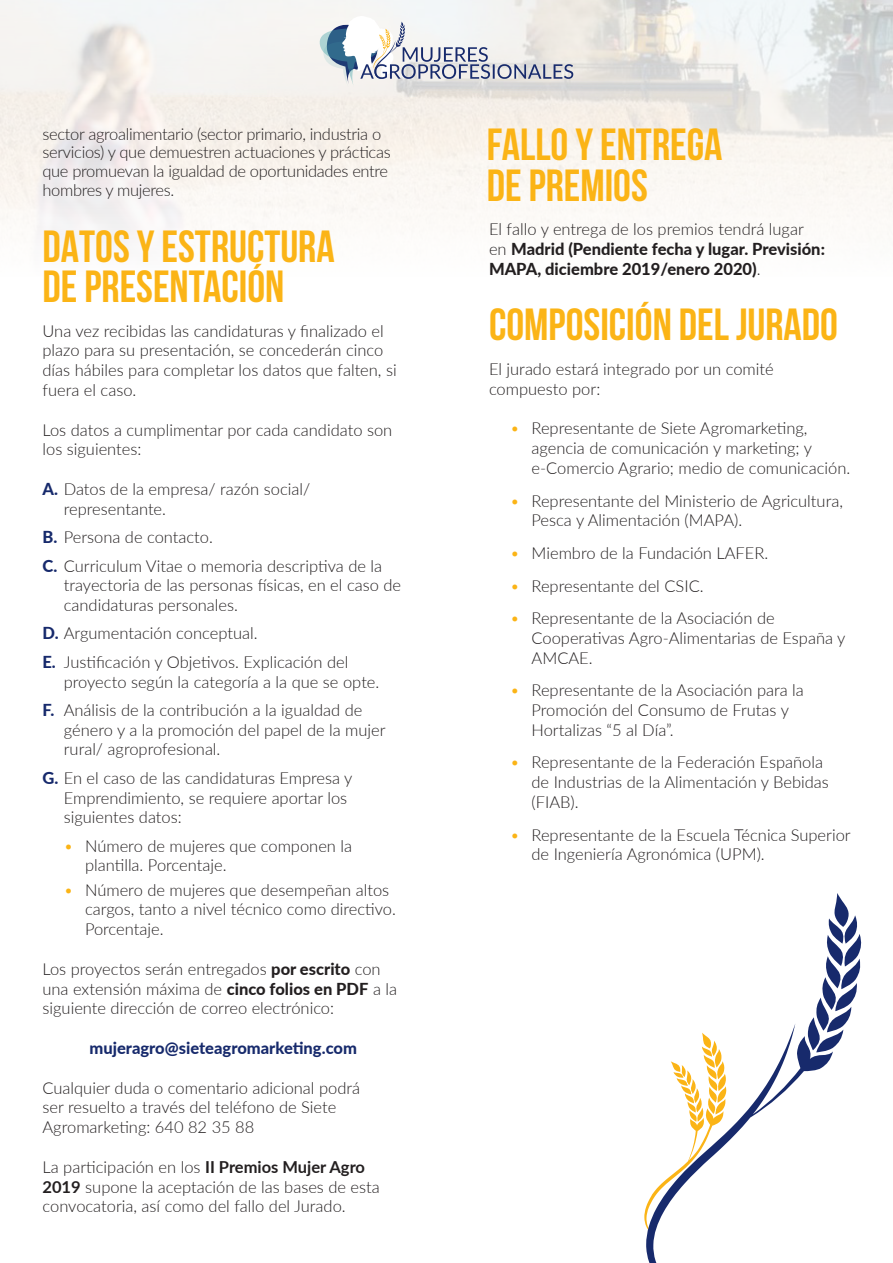
<style>
.page{position:relative;width:893px;height:1263px;background:#fff}
.page>*{position:absolute;margin:0;border:0;box-sizing:border-box;transform-origin:0 0}
.t1{font:700 45px/40.5px "Bebas Neue";color:#fbb416}
.t2{font:300 16.5px/19.8px "Lato";color:#231f20}
.t3{font:300 16.5px/18.8px "Lato";letter-spacing:-.02em;color:#231f20}
.t4{font:800 16.5px/19.8px "Lato";color:#231f20}
.t5{font:800 16.5px "Lato";color:#172a6c}
.s1{font-weight:800;color:#172a6c}
.s2{color:#fbb416}
.s3{font-weight:800}
.s4{font-weight:700}
.s5{font-weight:300}
</style>
<div class="page">
<img style="left:0;top:0;width:893px;height:243px">
<svg style="left:646px;top:893px;width:216px;height:370px"></svg>
<svg style="left:318px;top:16px;width:255px;height:71px"></svg>
<p class="t3" style="left:43px;top:124px;width:350px">sector agroalimentario (sector primario, industria o servicios) y que demuestren actuaciones y prácticas que promuevan la igualdad de oportunidades entre hombres y mujeres.</p>
<p class="t1" style="left:43px;top:225px;width:294px">DATOS Y ESTRUCTURA<br>DE PRESENTACIÓN</p>
<p class="t2" style="left:43px;top:320px;width:356px">Una vez recibidas las candidaturas y finalizado el plazo para su presentación, se concederán cinco días hábiles para completar los datos que falten, si fuera el caso.</p>
<p class="t2" style="left:43px;top:419px;width:351px">Los datos a cumplimentar por cada candidato son los siguientes:</p>
<p class="t2" style="left:64px;top:479px;width:248px;text-indent:-21px"><span class="s1">A.</span> Datos de la empresa/ razón social/ representante.</p>
<p class="t2" style="left:43px;top:527px;width:172px"><span class="s1">B.</span> Persona de contacto.</p>
<p class="t2" style="left:64px;top:555px;width:339px;text-indent:-21px"><span class="s1">C.</span> Curriculum Vitae o memoria descriptiva de la trayectoria de las personas físicas, en el caso de candidaturas personales.</p>
<p class="t2" style="left:43px;top:623px;width:217px"><span class="s1">D.</span> Argumentación conceptual.</p>
<p class="t2" style="left:64px;top:651px;width:317px;text-indent:-21px"><span class="s1">E.</span> Justificación y Objetivos. Explicación del proyecto según la categoría a la que se opte.</p>
<p class="t2" style="left:64px;top:699px;width:323px;text-indent:-21px"><span class="s1">F.</span> Análisis de la contribución a la igualdad de género y a la promoción del papel de la mujer rural/ agroprofesional.</p>
<p class="t2" style="left:64px;top:767px;width:290px;text-indent:-21px"><span class="s1">G.</span> En el caso de las candidaturas Empresa y<br>Emprendimiento, se requiere aportar los siguientes datos:</p>
<p class="t2" style="left:85px;top:835px;width:269px;text-indent:-21px"><span class="s2">•</span> Número de mujeres que componen la plantilla. Porcentaje.</p>
<p class="t2" style="left:85px;top:879px;width:312px;text-indent:-21px"><span class="s2">•</span> Número de mujeres que desempeñan altos cargos, tanto a nivel técnico como directivo.<br>Porcentaje.</p>
<p class="t2" style="left:43px;top:958px;width:356px">Los proyectos serán entregados <span class="s3">por escrito</span> con una extensión máxima de <span class="s3">cinco folios en PDF</span> a la siguiente dirección de correo electrónico:</p>
<p class="t5" style="left:90px;top:1036px;width:269px">mujeragro@sieteagromarketing.com</p>
<p class="t2" style="left:43px;top:1077px;width:319px">Cualquier duda o comentario adicional podrá ser resuelto a través del teléfono de Siete<br>Agromarketing: 640 82 35 88</p>
<p class="t2" style="left:43px;top:1156px;width:339px">La participación en los <span class="s4">II Premios Mujer Agro<br>2019</span> supone la aceptación de las bases de esta convocatoria, así como del fallo del Jurado.</p>
<p class="t1" style="left:487px;top:124px;width:237px">FALLO Y ENTREGA</p>
<p class="t1" style="left:487px;top:164px;width:163px">DE PREMIOS</p>
<p class="t4" style="left:489px;top:219px;width:337px"><span class="s5">El fallo y entrega de los premios tendrá lugar en</span> Madrid (Pendiente fecha y lugar. Previsión:<br>MAPA, diciembre 2019/enero 2020)<span class="s5">.</span></p>
<p class="t1" style="left:489px;top:304px;width:351px">COMPOSICIÓN DEL JURADO</p>
<p class="t2" style="left:489px;top:359px;width:286px">El jurado estará integrado por un comité compuesto por:</p>
<p class="t2" style="left:531px;top:418px;width:320px;text-indent:-21px"><span class="s2">•</span> Representante de Siete Agromarketing, agencia de comunicación y marketing; y e-Comercio Agrario; medio de comunicación.</p>
<p class="t2" style="left:531px;top:490px;width:313px;text-indent:-21px"><span class="s2">•</span> Representante del Ministerio de Agricultura,<br>Pesca y Alimentación (MAPA).</p>
<p class="t2" style="left:510px;top:542px;width:260px"><span class="s2">•</span> Miembro de la Fundación LAFER.</p>
<p class="t2" style="left:510px;top:575px;width:195px"><span class="s2">•</span> Representante del CSIC.</p>
<p class="t2" style="left:531px;top:608px;width:315px;text-indent:-21px"><span class="s2">•</span> Representante de la Asociación de<br>Cooperativas Agro-Alimentarias de España y<br>AMCAE.</p>
<p class="t2" style="left:531px;top:680px;width:274px;text-indent:-21px"><span class="s2">•</span> Representante de la Asociación para la<br>Promoción del Consumo de Frutas y<br>Hortalizas “5 al Día”.</p>
<p class="t2" style="left:531px;top:752px;width:299px;text-indent:-21px"><span class="s2">•</span> Representante de la Federación Española de Industrias de la Alimentación y Bebidas (FIAB).</p>
<p class="t2" style="left:531px;top:824px;width:321px;text-indent:-21px"><span class="s2">•</span> Representante de la Escuela Técnica Superior de Ingeniería Agronómica (UPM).</p>
</div>
